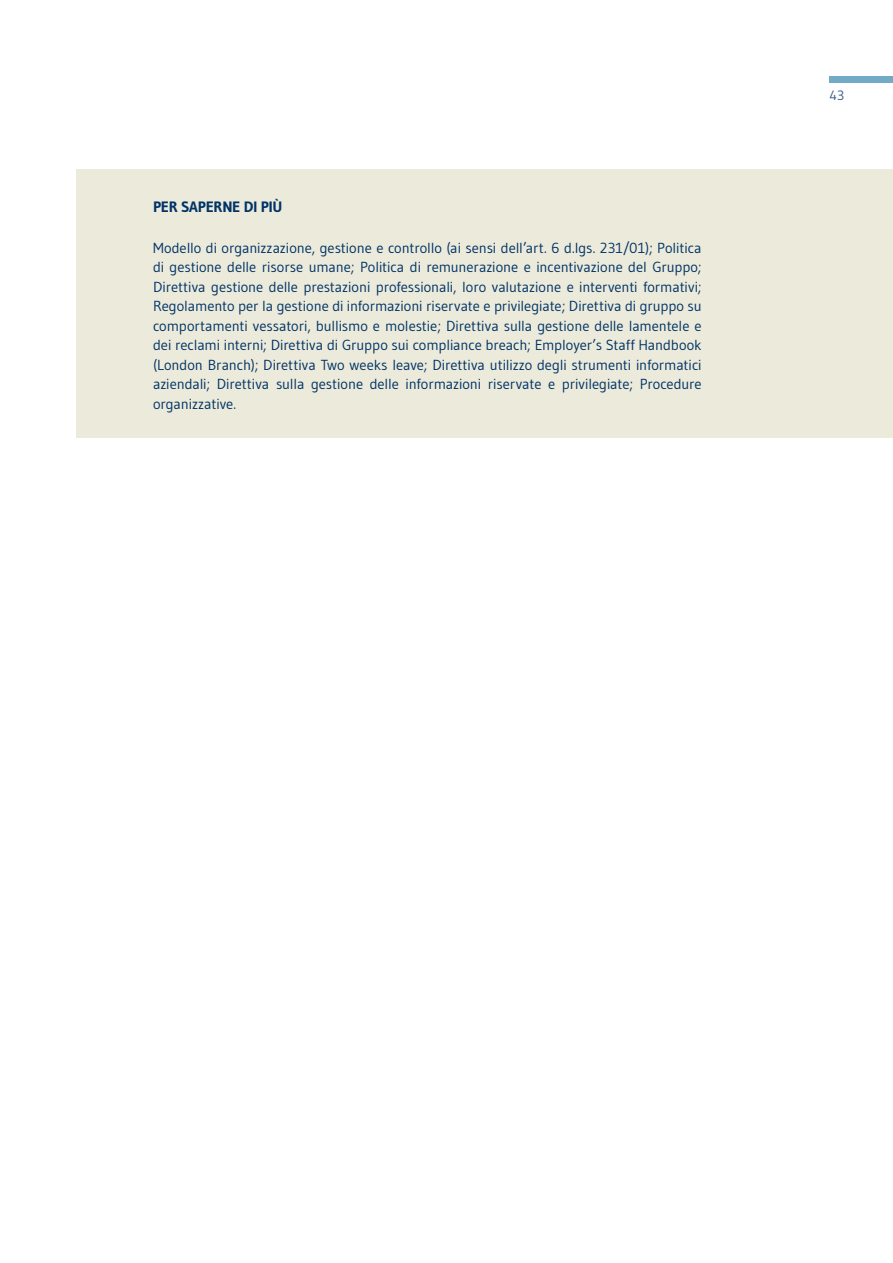
<style>
.page{position:relative;width:893px;height:1263px;background:#fff}
.page>*{position:absolute;margin:0;border:0;box-sizing:border-box;transform-origin:0 0}
.NOTE_box{font:700 15px "Gudea";letter-spacing:-.015em;color:#036}
.NOTE_box-2{font:14.55px/19.5px "Gudea";letter-spacing:-.005em;color:#036;text-align:justify}
.t1{font:13.5px "Gudea";color:#335c85}
</style>
<div class="page">
<div style="left:829px;top:77px;width:64px;height:6px;background:#73aac5"></div>
<div style="left:76px;top:169px;width:816px;height:269px;background:#eceada"></div>
<p class="NOTE_box" style="left:153px;top:197px;width:131px">PER SAPERNE DI PIÙ</p>
<p class="NOTE_box-2" style="left:153px;top:238px;width:550px">Modello di organizzazione, gestione e controllo (ai sensi dell’art. 6 d.lgs. 231/01); Politica di gestione delle risorse umane; Politica di remunerazione e incentivazione del Gruppo; Direttiva gestione delle prestazioni professionali, loro valutazione e interventi formativi; Regolamento per la gestione di informazioni riservate e privilegiate; Direttiva di gruppo su comportamenti vessatori, bullismo e molestie; Direttiva sulla gestione delle lamentele e dei reclami interni; Direttiva di Gruppo sui compliance breach; Employer’s Staff Handbook (London Branch); Direttiva Two weeks leave; Direttiva utilizzo degli strumenti informatici aziendali; Direttiva sulla gestione delle informazioni riservate e privilegiate; Procedure organizzative.</p>
<p class="t1" style="left:830px;top:87px;width:16px">43</p>
</div>
